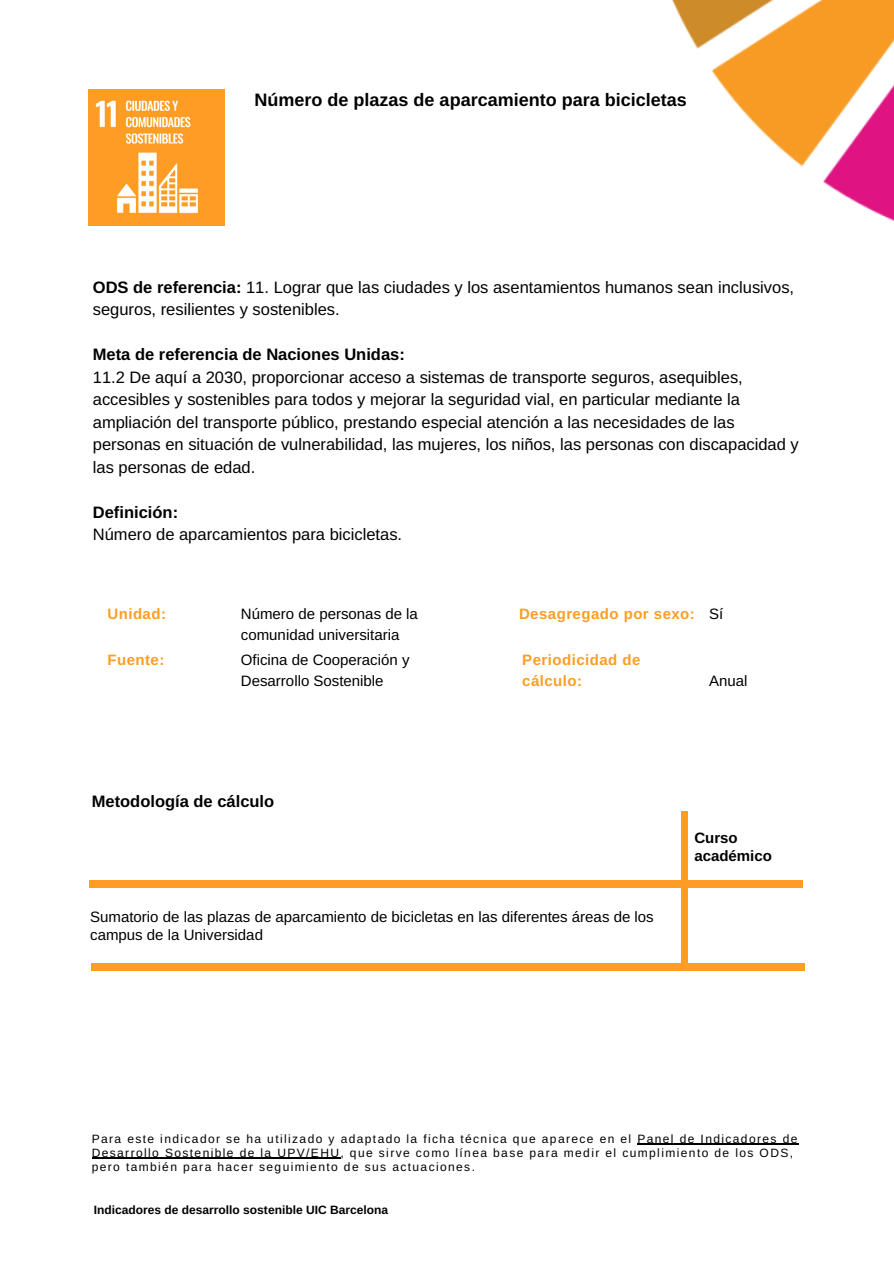
<style>
.page{position:relative;width:894px;height:1264px;background:#fff}
.page>*{position:absolute;margin:0;border:0;box-sizing:border-box;transform-origin:0 0}
.t1{font:700 18px "Arimo";color:#000}
.t2{font:16.5px/22.5px "Arimo";color:#000}
.t3{font:700 16.5px "Arimo";color:#000}
.t4{font:15px/20.2px "Arimo";color:#000}
.t5{font:700 15px/20.2px "Arimo";letter-spacing:.03em;color:#fd9d25}
.t6{font:700 15px/18px "Arimo";color:#000}
.t7{font:12px/14px "Arimo";letter-spacing:.115em;color:#000}
.t8{font:700 12px "Arimo";color:#000}
.s1{font-weight:700}
</style>
<div class="page">
<img style="left:672px;top:0;width:221px;height:221px">
<div style="left:90px;top:880px;width:712px;height:7px;background:#fd9d25"></div>
<div style="left:681px;top:811px;width:6px;height:154px;background:#fd9d25"></div>
<div style="left:92px;top:963px;width:712px;height:7px;background:#fd9d25"></div>
<img style="left:88px;top:89px;width:137px;height:137px">
<hr style="left:637px;top:1143px;width:161px;height:1px;background:#000">
<hr style="left:92px;top:1157px;width:248px;height:1px;background:#000">
<p class="t1" style="left:254px;top:89px;width:434px">Número de plazas de aparcamiento para bicicletas</p>
<p class="t2" style="left:93px;top:275px;width:702px"><span class="s1">ODS de referencia:</span> 11. Lograr que las ciudades y los asentamientos humanos sean inclusivos, seguros, resilientes y sostenibles.</p>
<p class="t3" style="left:93px;top:345px;width:313px">Meta de referencia de Naciones Unidas:</p>
<p class="t2" style="left:93px;top:366px;width:707px">11.2 De aquí a 2030, proporcionar acceso a sistemas de transporte seguros, asequibles, accesibles y sostenibles para todos y mejorar la seguridad vial, en particular mediante la ampliación del transporte público, prestando especial atención a las necesidades de las personas en situación de vulnerabilidad, las mujeres, los niños, las personas con discapacidad y las personas de edad.</p>
<p class="t3" style="left:93px;top:503px;width:87px">Definición:</p>
<p class="t2" style="left:93px;top:523px;width:311px">Número de aparcamientos para bicicletas.</p>
<p class="t5" style="left:107px;top:603px;width:60px">Unidad:</p>
<p class="t5" style="left:107px;top:650px;width:58px">Fuente:</p>
<p class="t4" style="left:241px;top:604px;width:178px">Número de personas de la comunidad universitaria</p>
<p class="t4" style="left:241px;top:650px;width:170px">Oficina de Cooperación y<br>Desarrollo Sostenible</p>
<p class="t3" style="left:92px;top:792px;width:184px">Metodología de cálculo</p>
<p class="t5" style="left:519px;top:603px;width:177px">Desagregado por sexo:</p>
<p class="t5" style="left:522px;top:650px;width:120px">Periodicidad de cálculo:</p>
<p class="t4" style="left:709px;top:603px;width:16px">Sí</p>
<p class="t4" style="left:709px;top:670px;width:40px">Anual</p>
<p class="t6" style="left:694px;top:828px;width:79px">Curso académico</p>
<p class="t4" style="left:90px;top:907px;width:565px;line-height:18px">Sumatorio de las plazas de aparcamiento de bicicletas en las diferentes áreas de los campus de la Universidad</p>
<p class="t7" style="left:92px;top:1131px;width:707px">Para este indicador se ha utilizado y adaptado la ficha técnica que aparece en el Panel de Indicadores de<br>Desarrollo Sostenible de la UPV/EHU, que sirve como línea base para medir el cumplimiento de los ODS, pero también para hacer seguimiento de sus actuaciones.</p>
<p class="t8" style="left:94px;top:1202px;width:296px">Indicadores de desarrollo sostenible UIC Barcelona</p>
</div>
